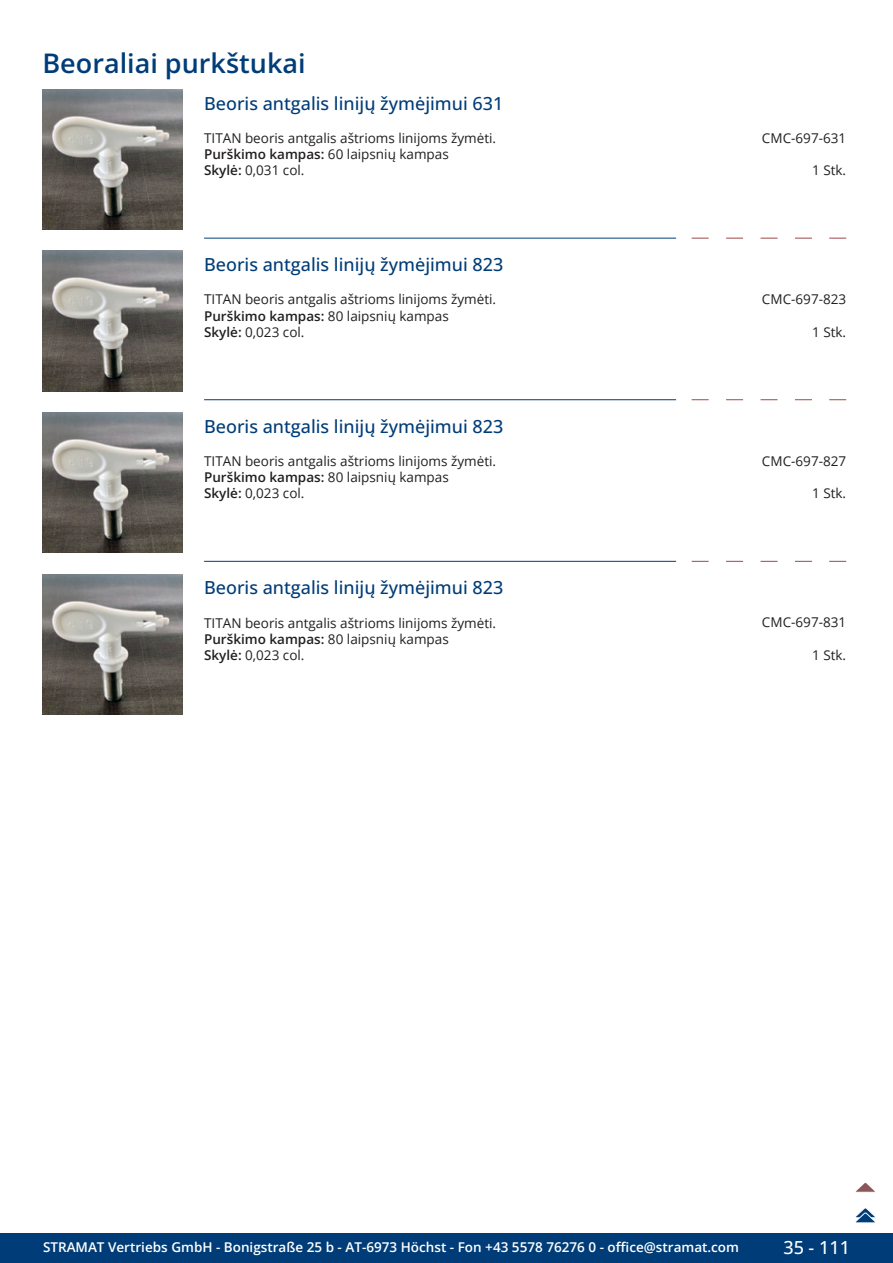
<style>
.page{position:relative;width:893px;height:1263px;background:#fff}
.page>*{position:absolute;margin:0;border:0;box-sizing:border-box;transform-origin:0 0}
.GruppeName{font:600 27px "Open Sans";color:#003d78}
.ArtikelName{font:500 18px "Open Sans";color:#003d78}
.t1{font:500 18px "Open Sans";color:#fff}
.Beschreibung{font:13.5px/16.2px "Open Sans";color:#231f20}
.t2{font:600 13.5px "Open Sans";color:#fff}
.ArtikelNummer{font:13.5px "Open Sans";color:#231f20}
.s1{font-weight:600}
</style>
<div class="page">
<div style="left:0;top:1233px;width:893px;height:30px;background:#003d78"></div>
<img style="left:43px;top:89px;width:140px;height:141px">
<img style="left:43px;top:251px;width:140px;height:140px">
<svg style="left:692px;top:238px;width:17px;height:1px"></svg>
<svg style="left:726px;top:238px;width:17px;height:1px"></svg>
<svg style="left:760px;top:238px;width:17px;height:1px"></svg>
<svg style="left:795px;top:238px;width:17px;height:1px"></svg>
<svg style="left:829px;top:238px;width:17px;height:1px"></svg>
<hr style="left:204px;top:238px;width:472px;height:1px;background:#003d78">
<img style="left:43px;top:412px;width:140px;height:141px">
<svg style="left:692px;top:399px;width:17px;height:1px"></svg>
<svg style="left:726px;top:399px;width:17px;height:1px"></svg>
<svg style="left:760px;top:399px;width:17px;height:1px"></svg>
<svg style="left:795px;top:399px;width:17px;height:1px"></svg>
<svg style="left:829px;top:399px;width:17px;height:1px"></svg>
<hr style="left:204px;top:399px;width:472px;height:1px;background:#003d78">
<img style="left:43px;top:574px;width:140px;height:140px">
<svg style="left:692px;top:561px;width:17px;height:1px"></svg>
<svg style="left:726px;top:561px;width:17px;height:1px"></svg>
<svg style="left:760px;top:561px;width:17px;height:1px"></svg>
<svg style="left:795px;top:561px;width:17px;height:1px"></svg>
<svg style="left:829px;top:561px;width:17px;height:1px"></svg>
<hr style="left:204px;top:561px;width:472px;height:1px;background:#003d78">
<svg style="left:856px;top:1183px;width:19px;height:9px"></svg>
<svg style="left:855px;top:1208px;width:21px;height:15px"></svg>
<p class="GruppeName" style="left:43px;top:44px;width:265px">Beoraliai purkštukai</p>
<p class="ArtikelName" style="left:204px;top:91px;width:301px">Beoris antgalis linijų žymėjimui 631</p>
<p class="Beschreibung" style="left:204px;top:129px;width:293px">TITAN beoris antgalis aštrioms linijoms žymėti.<br><span class="s1">Purškimo kampas:</span> 60 laipsnių kampas<br><span class="s1">Skylė:</span> 0,031 col.</p>
<p class="ArtikelNummer" style="left:762px;top:128px;width:86px">CMC-697-631</p>
<p class="ArtikelNummer" style="left:812px;top:161px;width:36px">1 Stk.</p>
<p class="ArtikelName" style="left:204px;top:252px;width:301px">Beoris antgalis linijų žymėjimui 823</p>
<p class="Beschreibung" style="left:204px;top:291px;width:293px">TITAN beoris antgalis aštrioms linijoms žymėti.<br><span class="s1">Purškimo kampas:</span> 80 laipsnių kampas<br><span class="s1">Skylė:</span> 0,023 col.</p>
<p class="ArtikelNummer" style="left:762px;top:290px;width:86px">CMC-697-823</p>
<p class="ArtikelNummer" style="left:812px;top:322px;width:36px">1 Stk.</p>
<p class="ArtikelName" style="left:204px;top:414px;width:301px">Beoris antgalis linijų žymėjimui 823</p>
<p class="Beschreibung" style="left:204px;top:453px;width:293px">TITAN beoris antgalis aštrioms linijoms žymėti.<br><span class="s1">Purškimo kampas:</span> 80 laipsnių kampas<br><span class="s1">Skylė:</span> 0,023 col.</p>
<p class="ArtikelNummer" style="left:762px;top:452px;width:86px">CMC-697-827</p>
<p class="ArtikelNummer" style="left:812px;top:484px;width:36px">1 Stk.</p>
<p class="ArtikelName" style="left:204px;top:575px;width:301px">Beoris antgalis linijų žymėjimui 823</p>
<p class="Beschreibung" style="left:204px;top:614px;width:293px">TITAN beoris antgalis aštrioms linijoms žymėti.<br><span class="s1">Purškimo kampas:</span> 80 laipsnių kampas<br><span class="s1">Skylė:</span> 0,023 col.</p>
<p class="ArtikelNummer" style="left:762px;top:613px;width:86px">CMC-697-831</p>
<p class="ArtikelNummer" style="left:812px;top:646px;width:36px">1 Stk.</p>
<p class="t2" style="left:43px;top:1238px;width:698px">STRAMAT Vertriebs GmbH - Bonigstraße 25 b - AT-6973 Höchst - Fon +43 5578 76276 0 - office@stramat.com</p>
<h2 class="t1" style="left:783px;top:1234px;width:68px">35 - 111</h2>
</div>
